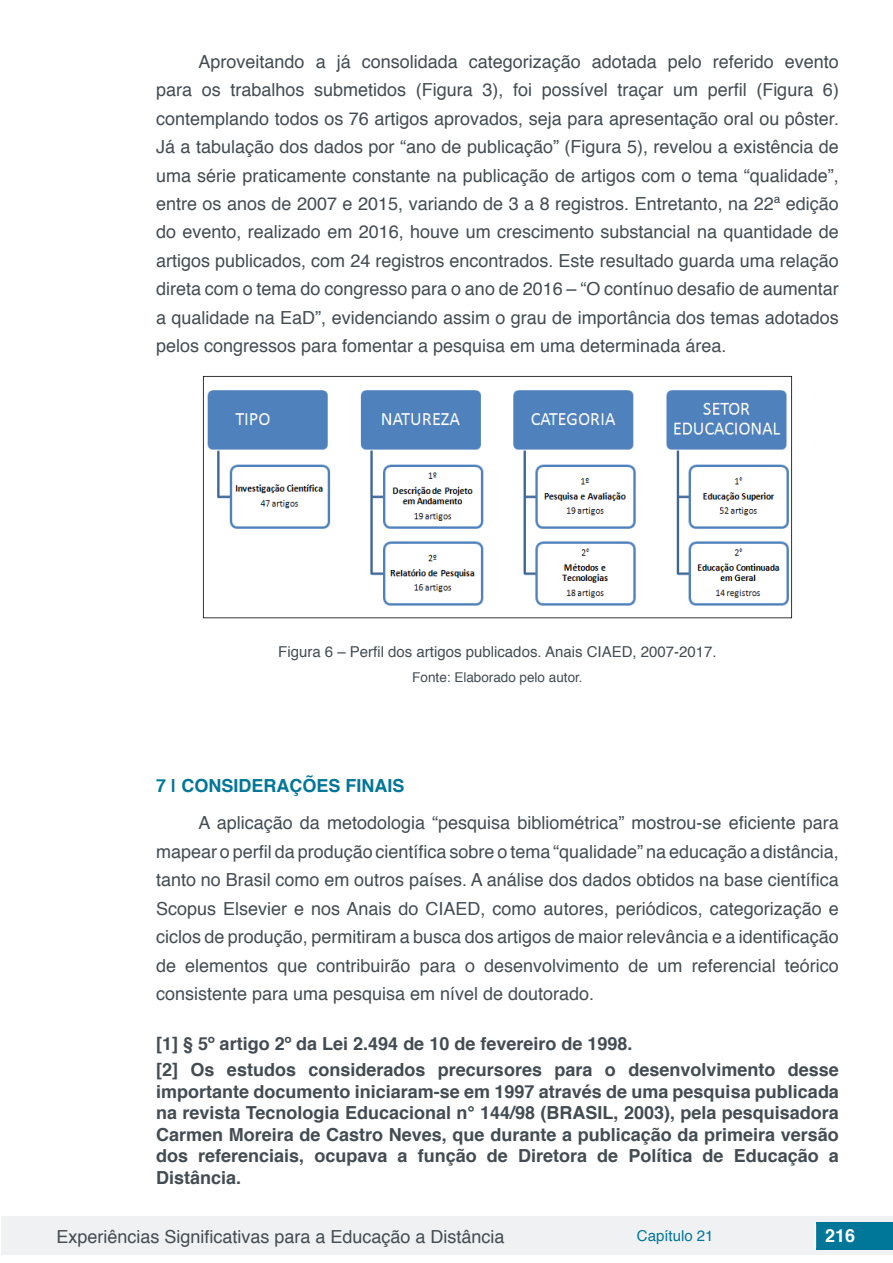
<style>
.page{position:relative;width:893px;height:1263px;background:#fff}
.page>*{position:absolute;margin:0;border:0;box-sizing:border-box;transform-origin:0 0}
.t1{font:18px/28.5px "Helvetica";color:#434c52;text-align:justify}
.t2{font:700 18px/21.6px "Helvetica";color:#434c52}
.t3{font:700 18px "Helvetica";color:#007699}
.t4{font:700 18px "Helvetica";color:#fff}
.t5{font:15px "Helvetica";color:#434c52}
.t6{font:15px "Helvetica";color:#007699}
.t7{font:13.5px "Helvetica";color:#434c52}
</style>
<div class="page">
<div style="left:1px;top:1216px;width:891px;height:38px;background:#f0f1f2"></div>
<div style="left:816px;top:1222px;width:77px;height:27px;background:#007699"></div>
<svg style="left:815px;top:1224px;width:1px;height:24px"></svg>
<img style="left:202px;top:375px;width:591px;height:244px">
<p class="t1" style="left:156px;top:47px;width:684px;text-indent:43px">Aproveitando a já consolidada categorização adotada pelo referido evento para os trabalhos submetidos (Figura 3), foi possível traçar um perfil (Figura 6) contemplando todos os 76 artigos aprovados, seja para apresentação oral ou pôster.<br>Já a tabulação dos dados por “ano de publicação” (Figura 5), revelou a existência de uma série praticamente constante na publicação de artigos com o tema “qualidade”, entre os anos de 2007 e 2015, variando de 3 a 8 registros. Entretanto, na 22ª edição do evento, realizado em 2016, houve um crescimento substancial na quantidade de artigos publicados, com 24 registros encontrados. Este resultado guarda uma relação direta com o tema do congresso para o ano de 2016 – “O contínuo desafio de aumentar a qualidade na EaD”, evidenciando assim o grau de importância dos temas adotados pelos congressos para fomentar a pesquisa em uma determinada área.</p>
<p class="t5" style="left:278px;top:640px;width:440px">Figura 6 – Perfil dos artigos publicados. Anais CIAED, 2007-2017.</p>
<p class="t7" style="left:412px;top:667px;width:172px">Fonte: Elaborado pelo autor.</p>
<p class="t3" style="left:156px;top:771px;width:250px">7 | CONSIDERAÇÕES FINAIS</p>
<p class="t1" style="left:156px;top:809px;width:684px;text-indent:43px">A aplicação da metodologia “pesquisa bibliométrica” mostrou-se eficiente para mapear o perfil da produção científica sobre o tema “qualidade” na educação a distância, tanto no Brasil como em outros países. A análise dos dados obtidos na base científica Scopus Elsevier e nos Anais do CIAED, como autores, periódicos, categorização e ciclos de produção, permitiram a busca dos artigos de maior relevância e a identificação de elementos que contribuirão para o desenvolvimento de um referencial teórico consistente para uma pesquisa em nível de doutorado.</p>
<p class="t2" style="left:156px;top:1031px;width:684px;line-height:25.8px">[1] § 5º artigo 2º da Lei 2.494 de 10 de fevereiro de 1998.<br>[2] Os estudos considerados precursores para o desenvolvimento desse</p>
<p class="t2" style="left:156px;top:1081px;width:684px;text-align:justify">importante documento iniciaram-se em 1997 através de uma pesquisa publicada na revista Tecnologia Educacional n° 144/98 (BRASIL, 2003), pela pesquisadora Carmen Moreira de Castro Neves, que durante a publicação da primeira versão dos referenciais, ocupava a função de Diretora de Política de Educação a Distância.</p>
<p class="t1" style="left:56px;top:1223px;width:450px">Experiências Significativas para a Educação a Distância</p>
<p class="t6" style="left:637px;top:1224px;width:78px">Capítulo 21</p>
<p class="t4" style="left:825px;top:1221px;width:32px">216</p>
</div>
